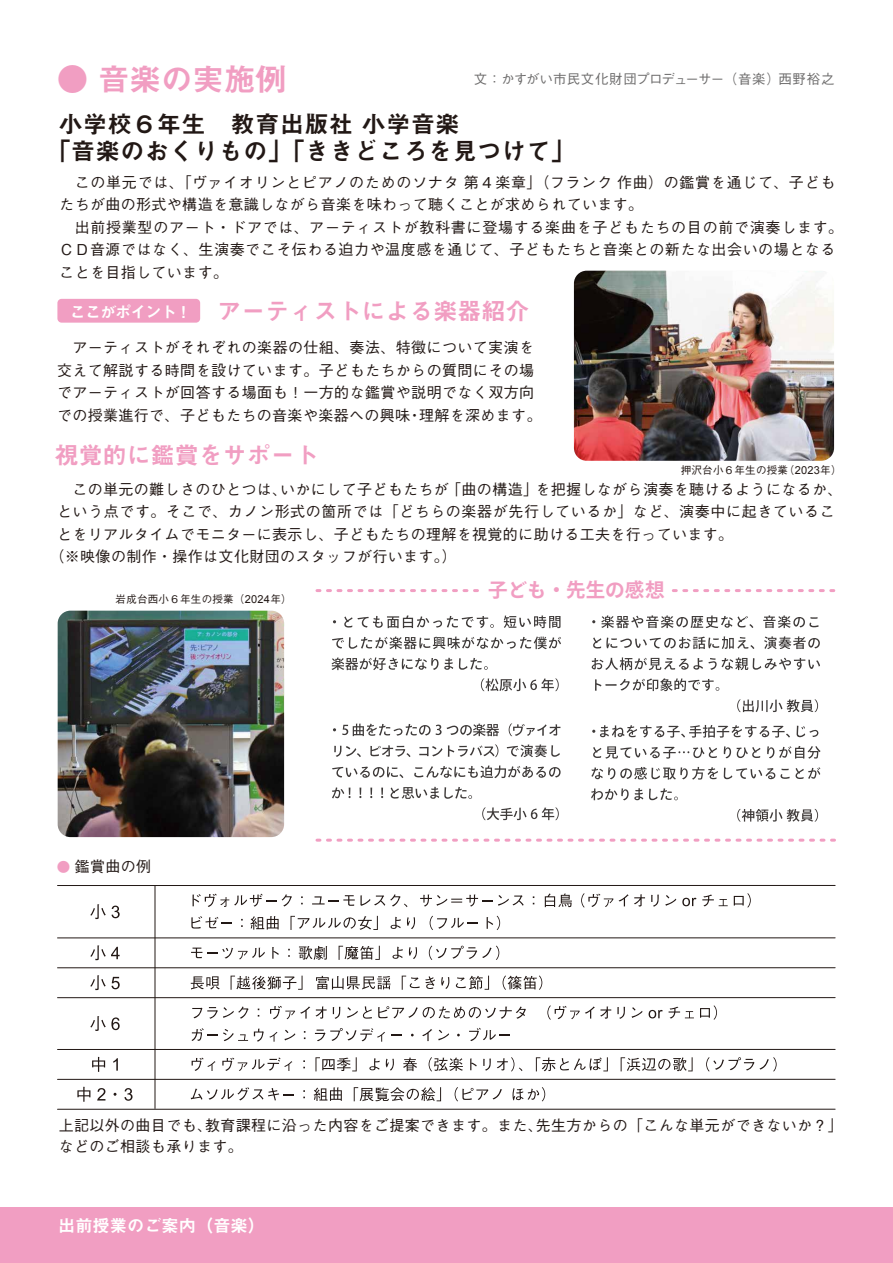
<style>
.page{position:relative;width:893px;height:1263px;background:#fff}
.page>*{position:absolute;margin:0;border:0;box-sizing:border-box;transform-origin:0 0}
.t1{font:31.5px "Midashi Go Pro MB31";color:#f19ec2}
.t2{font:24px/27px "Midashi Go Pro MB31";letter-spacing:.025em;color:#221815}
.t3{font:24px "Midashi Go Pro MB31";color:#f19ec2}
.t4{font:700 19.5px "Ryo Gothic Plus N";color:#f19ec2}
.t5{font:17.25px "Midashi Go Pro MB31";color:#fff}
.t6{font:500 15px/22.5px "Gothic BBB Pro";letter-spacing:.025em;color:#221815}
.t7{font:500 13.5px "Gothic BBB Pro";color:#6d6c6c}
.t8{font:500 10.5px "Gothic BBB Pro";letter-spacing:.025em;color:#221815}
.s1{font-size:16.35px;color:#fff}
.s2{font-family:"Arial";font-weight:400;font-size:10.95px}
.s3{font-size:13.5px;color:#f19ec2}
</style>
<div class="page">
<div style="left:0;top:1208px;width:893px;height:55px;background:#f19ec2"></div>
<img style="left:58px;top:611px;width:226px;height:226px">
<img style="left:574px;top:271px;width:260px;height:190px">
<div style="left:57px;top:299px;width:143px;height:24px;background:#f19ec2;border-radius:4px"></div>
<hr style="left:155px;top:885px;width:1px;height:224px;background:#221815">
<hr style="left:58px;top:1079px;width:777px;height:1px;background:#221815">
<hr style="left:58px;top:1049px;width:777px;height:1px;background:#221815">
<hr style="left:58px;top:1109px;width:777px;height:1px;background:#221815">
<hr style="left:58px;top:997px;width:777px;height:1px;background:#221815">
<hr style="left:58px;top:967px;width:777px;height:1px;background:#221815">
<hr style="left:58px;top:937px;width:777px;height:1px;background:#221815">
<hr style="left:58px;top:885px;width:777px;height:1px;background:#221815">
<svg style="left:90px;top:904px;width:16px;height:15px"></svg>
<svg style="left:112px;top:905px;width:8px;height:13px"></svg>
<svg style="left:90px;top:945px;width:30px;height:15px"></svg>
<svg style="left:90px;top:975px;width:30px;height:15px"></svg>
<svg style="left:90px;top:1016px;width:30px;height:15px"></svg>
<svg style="left:92px;top:1057px;width:13px;height:15px"></svg>
<svg style="left:113px;top:1058px;width:5px;height:13px"></svg>
<svg style="left:77px;top:1087px;width:13px;height:15px"></svg>
<svg style="left:97px;top:1088px;width:8px;height:12px"></svg>
<svg style="left:124px;top:1088px;width:9px;height:13px"></svg>
<svg style="left:193px;top:894px;width:99px;height:13px"></svg>
<svg style="left:312px;top:894px;width:95px;height:13px"></svg>
<svg style="left:420px;top:894px;width:104px;height:12px"></svg>
<svg style="left:545px;top:893px;width:27px;height:14px"></svg>
<svg style="left:581px;top:893px;width:64px;height:14px"></svg>
<svg style="left:651px;top:895px;width:8px;height:12px"></svg>
<svg style="left:665px;top:895px;width:11px;height:11px"></svg>
<svg style="left:682px;top:898px;width:14px;height:8px"></svg>
<svg style="left:702px;top:894px;width:26px;height:12px"></svg>
<svg style="left:734px;top:893px;width:17px;height:14px"></svg>
<svg style="left:191px;top:916px;width:41px;height:12px"></svg>
<svg style="left:250px;top:916px;width:29px;height:14px"></svg>
<svg style="left:290px;top:916px;width:88px;height:14px"></svg>
<svg style="left:391px;top:917px;width:10px;height:12px"></svg>
<svg style="left:407px;top:917px;width:8px;height:12px"></svg>
<svg style="left:430px;top:916px;width:48px;height:14px"></svg>
<svg style="left:487px;top:916px;width:13px;height:14px"></svg>
<svg style="left:191px;top:947px;width:74px;height:12px"></svg>
<svg style="left:272px;top:947px;width:7px;height:12px"></svg>
<svg style="left:299px;top:946px;width:28px;height:14px"></svg>
<svg style="left:339px;top:946px;width:41px;height:14px"></svg>
<svg style="left:392px;top:947px;width:11px;height:12px"></svg>
<svg style="left:409px;top:947px;width:8px;height:12px"></svg>
<svg style="left:429px;top:945px;width:70px;height:15px"></svg>
<svg style="left:191px;top:976px;width:29px;height:14px"></svg>
<svg style="left:231px;top:976px;width:72px;height:14px"></svg>
<svg style="left:316px;top:976px;width:74px;height:13px"></svg>
<svg style="left:402px;top:976px;width:33px;height:14px"></svg>
<svg style="left:441px;top:977px;width:8px;height:12px"></svg>
<svg style="left:456px;top:976px;width:33px;height:14px"></svg>
<svg style="left:503px;top:975px;width:39px;height:15px"></svg>
<svg style="left:192px;top:1006px;width:57px;height:13px"></svg>
<svg style="left:270px;top:1006px;width:40px;height:13px"></svg>
<svg style="left:316px;top:1006px;width:11px;height:13px"></svg>
<svg style="left:333px;top:1007px;width:7px;height:12px"></svg>
<svg style="left:347px;top:1006px;width:25px;height:13px"></svg>
<svg style="left:378px;top:1006px;width:148px;height:13px"></svg>
<svg style="left:547px;top:1005px;width:64px;height:15px"></svg>
<svg style="left:617px;top:1007px;width:8px;height:12px"></svg>
<svg style="left:632px;top:1007px;width:10px;height:11px"></svg>
<svg style="left:649px;top:1010px;width:14px;height:8px"></svg>
<svg style="left:669px;top:1007px;width:25px;height:11px"></svg>
<svg style="left:700px;top:1005px;width:17px;height:15px"></svg>
<svg style="left:191px;top:1028px;width:57px;height:13px"></svg>
<svg style="left:254px;top:1028px;width:23px;height:14px"></svg>
<svg style="left:284px;top:1030px;width:11px;height:10px"></svg>
<svg style="left:315px;top:1028px;width:70px;height:14px"></svg>
<svg style="left:422px;top:1029px;width:10px;height:12px"></svg>
<svg style="left:438px;top:1030px;width:11px;height:10px"></svg>
<svg style="left:469px;top:1028px;width:41px;height:13px"></svg>
<svg style="left:192px;top:1057px;width:23px;height:14px"></svg>
<svg style="left:222px;top:1057px;width:70px;height:14px"></svg>
<svg style="left:315px;top:1057px;width:42px;height:14px"></svg>
<svg style="left:369px;top:1058px;width:11px;height:12px"></svg>
<svg style="left:386px;top:1059px;width:8px;height:11px"></svg>
<svg style="left:403px;top:1057px;width:14px;height:14px"></svg>
<svg style="left:429px;top:1057px;width:34px;height:14px"></svg>
<svg style="left:470px;top:1058px;width:7px;height:12px"></svg>
<svg style="left:483px;top:1058px;width:8px;height:13px"></svg>
<svg style="left:497px;top:1057px;width:25px;height:14px"></svg>
<svg style="left:536px;top:1057px;width:72px;height:14px"></svg>
<svg style="left:621px;top:1057px;width:72px;height:14px"></svg>
<svg style="left:706px;top:1057px;width:71px;height:14px"></svg>
<svg style="left:191px;top:1087px;width:103px;height:13px"></svg>
<svg style="left:314px;top:1087px;width:28px;height:14px"></svg>
<svg style="left:354px;top:1087px;width:87px;height:14px"></svg>
<svg style="left:455px;top:1087px;width:47px;height:14px"></svg>
<svg style="left:512px;top:1087px;width:33px;height:14px"></svg>
<svg style="left:344px;top:615px;width:150px;height:13px"></svg>
<svg style="left:504px;top:615px;width:56px;height:13px"></svg>
<svg style="left:332px;top:636px;width:229px;height:13px"></svg>
<svg style="left:332px;top:657px;width:121px;height:13px"></svg>
<svg style="left:459px;top:658px;width:29px;height:12px"></svg>
<svg style="left:481px;top:678px;width:78px;height:13px"></svg>
<svg style="left:342px;top:723px;width:157px;height:13px"></svg>
<svg style="left:509px;top:723px;width:51px;height:13px"></svg>
<svg style="left:334px;top:746px;width:27px;height:11px"></svg>
<svg style="left:370px;top:745px;width:40px;height:12px"></svg>
<svg style="left:419px;top:746px;width:23px;height:10px"></svg>
<svg style="left:448px;top:744px;width:50px;height:13px"></svg>
<svg style="left:507px;top:744px;width:53px;height:13px"></svg>
<svg style="left:332px;top:767px;width:71px;height:11px"></svg>
<svg style="left:414px;top:765px;width:147px;height:13px"></svg>
<svg style="left:332px;top:787px;width:19px;height:11px"></svg>
<svg style="left:359px;top:788px;width:2px;height:10px"></svg>
<svg style="left:370px;top:788px;width:2px;height:10px"></svg>
<svg style="left:381px;top:788px;width:2px;height:10px"></svg>
<svg style="left:391px;top:787px;width:81px;height:12px"></svg>
<svg style="left:482px;top:807px;width:77px;height:13px"></svg>
<svg style="left:601px;top:615px;width:152px;height:13px"></svg>
<svg style="left:763px;top:615px;width:56px;height:13px"></svg>
<svg style="left:593px;top:636px;width:161px;height:13px"></svg>
<svg style="left:764px;top:636px;width:56px;height:13px"></svg>
<svg style="left:592px;top:657px;width:228px;height:13px"></svg>
<svg style="left:595px;top:678px;width:124px;height:13px"></svg>
<svg style="left:737px;top:699px;width:81px;height:13px"></svg>
<svg style="left:592px;top:725px;width:198px;height:13px"></svg>
<svg style="left:797px;top:726px;width:21px;height:11px"></svg>
<svg style="left:593px;top:746px;width:124px;height:13px"></svg>
<svg style="left:724px;top:746px;width:7px;height:12px"></svg>
<svg style="left:737px;top:747px;width:23px;height:11px"></svg>
<svg style="left:767px;top:746px;width:54px;height:13px"></svg>
<svg style="left:591px;top:767px;width:127px;height:13px"></svg>
<svg style="left:724px;top:767px;width:96px;height:12px"></svg>
<svg style="left:591px;top:788px;width:52px;height:12px"></svg>
<svg style="left:649px;top:788px;width:29px;height:12px"></svg>
<svg style="left:737px;top:809px;width:81px;height:13px"></svg>
<svg style="left:317px;top:839px;width:518px;height:3px"></svg>
<svg style="left:673px;top:589px;width:162px;height:3px"></svg>
<svg style="left:317px;top:589px;width:162px;height:3px"></svg>
<h1 class="t1" style="left:57px;top:54px;width:232px">● 音楽の実施例</h1>
<p class="t7" style="left:474px;top:68px;width:362px">文：かすがい市民文化財団プロデューサー（音楽）西野裕之</p>
<h2 class="t2" style="left:47px;top:107px;width:530px;text-indent:12px">小学校６年生　教育出版社小学音楽<br>「音楽のおくりもの」「ききどころを見つけて」</h2>
<p class="t6" style="left:59px;top:169px;width:785px">　この単元では、「ヴァイオリンとピアノのためのソナタ第４楽章」（フランク作曲）の鑑賞を通じて、子どもたちが曲の形式や構造を意識しながら音楽を味わって聴くことが求められています。<br>　出前授業型のアート・ドアでは、アーティストが教科書に登場する楽曲を子どもたちの目の前で演奏します。ＣＤ音源ではなく、生演奏でこそ伝わる迫力や温度感を通じて、子どもたちと音楽との新たな出会いの場となることを目指しています。</p>
<h2 class="t3" style="left:70px;top:292px;width:461px"><span class="s1">ここがポイント！</span> アーティストによる楽器紹介</h2>
<p class="t6" style="left:57px;top:334px;width:486px">　アーティストがそれぞれの楽器の仕組、奏法、特徴について実演を交えて解説する時間を設けています。子どもたちからの質問にその場でアーティストが回答する場面も！一方的な鑑賞や説明でなく双方向での授業進行で、子どもたちの音楽や楽器への興味・理解を深めます。</p>
<h2 class="t3" style="left:55px;top:435px;width:265px">視覚的に鑑賞をサポート</h2>
<p class="t6" style="left:57px;top:476px;width:787px">　この単元の難しさのひとつは、いかにして子どもたちが「曲の構造」を把握しながら演奏を聴けるようになるか、</p>
<p class="t6" style="left:57px;top:499px;width:779px">という点です。そこで、カノン形式の箇所では「どちらの楽器が先行しているか」など、演奏中に起きているこ</p>
<p class="t6" style="left:57px;top:521px;width:678px">とをリアルタイムでモニターに表示し、子どもたちの理解を視覚的に助ける工夫を行っています。</p>
<p class="t6" style="left:50px;top:544px;width:409px">（※映像の制作・操作は文化財団のスタッフが行います。）</p>
<p class="t8" style="left:681px;top:461px;width:162px">押沢台小６年生の授業（<span class="s2">2023</span>年）</p>
<p class="t8" style="left:116px;top:591px;width:177px">岩成台西小６年生の授業（<span class="s2">2024</span>年）</p>
<p class="t6" style="left:57px;top:854px;width:96px"><span class="s3">●</span> 鑑賞曲の例</p>
<h3 class="t4" style="left:488px;top:577px;width:178px">子ども・先生の感想</h3>
<p class="t6" style="left:59px;top:1112px;width:786px;line-height:21px">上記以外の曲目でも、教育課程に沿った内容をご提案できます。また、先生方からの「こんな単元ができないか？」などのご相談も承ります。</p>
<p class="t5" style="left:58px;top:1212px;width:208px">出前授業のご案内（音楽）</p>
</div>
